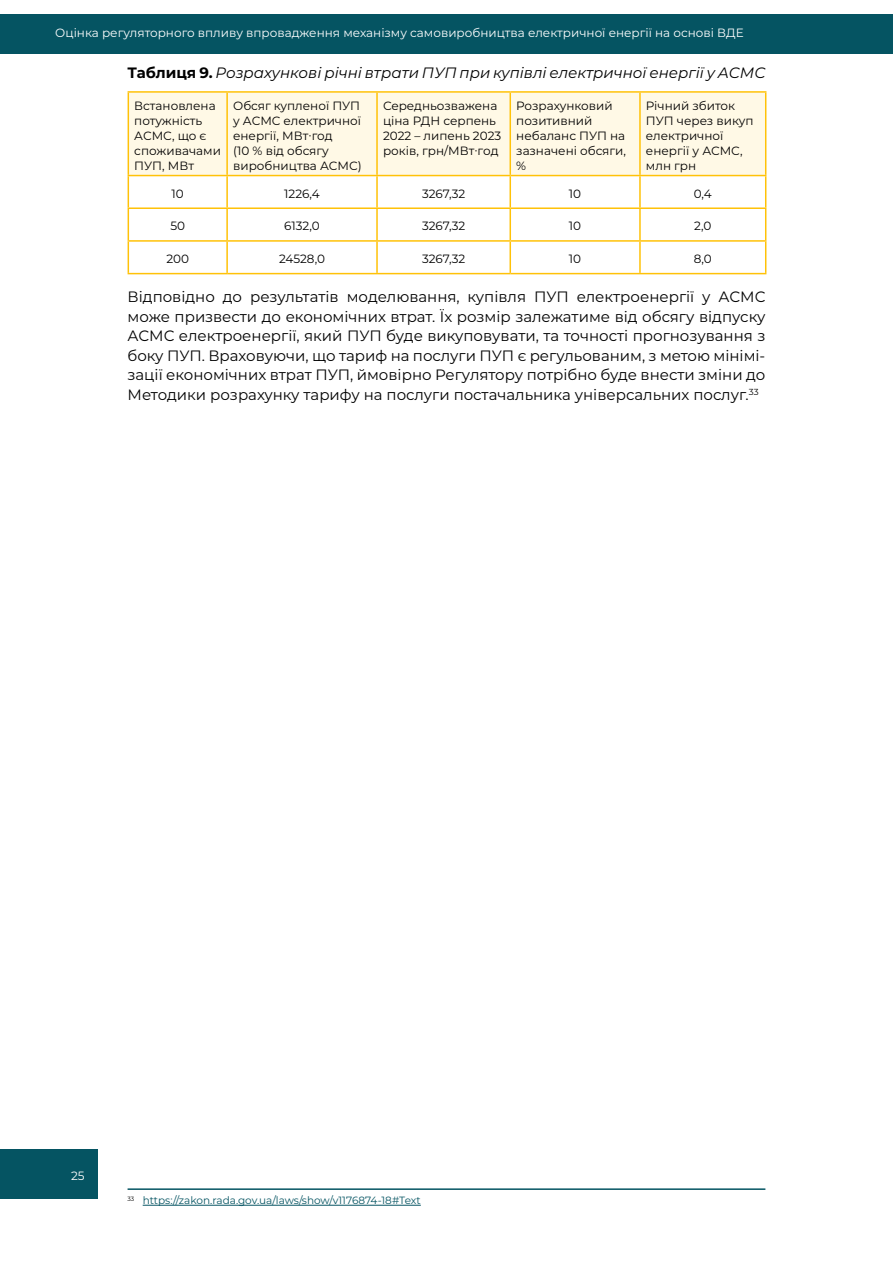
<style>
.page{position:relative;width:893px;height:1263px;background:#fff}
.page>*{position:absolute;margin:0;border:0;box-sizing:border-box;transform-origin:0 0}
.t1{font:15px/19.5px "Montserrat";color:#000;text-align:justify}
.t2{font:italic 15px "Montserrat";color:#000}
.t3{font:12px/15px "Montserrat";color:#000}
.t4{font:12px "Montserrat";color:#fff}
.t5{font:10.5px "Montserrat";color:#055462}
.s1{font-weight:700;font-style:normal}
</style>
<div class="page">
<div style="left:0;top:1149px;width:98px;height:50px;background:#055462"></div>
<div style="left:0;top:14px;width:893px;height:39px;background:#055462"></div>
<div style="left:129px;top:93px;width:636px;height:82px;background:#fff9e6"></div>
<hr style="left:128px;top:91px;width:99px;height:2px;background:#ffc208">
<hr style="left:128px;top:93px;width:1px;height:82px;background:#ffc208">
<hr style="left:227px;top:91px;width:150px;height:2px;background:#ffc208">
<hr style="left:226px;top:93px;width:2px;height:82px;background:#ffc208">
<hr style="left:377px;top:91px;width:133px;height:2px;background:#ffc208">
<hr style="left:376px;top:93px;width:2px;height:82px;background:#ffc208">
<hr style="left:510px;top:91px;width:130px;height:2px;background:#ffc208">
<hr style="left:509px;top:93px;width:2px;height:82px;background:#ffc208">
<hr style="left:640px;top:91px;width:126px;height:2px;background:#ffc208">
<hr style="left:639px;top:93px;width:2px;height:82px;background:#ffc208">
<hr style="left:765px;top:93px;width:1px;height:82px;background:#ffc208">
<hr style="left:128px;top:175px;width:99px;height:1px;background:#ffc208">
<hr style="left:128px;top:176px;width:1px;height:31px;background:#ffc208">
<hr style="left:227px;top:175px;width:150px;height:1px;background:#ffc208">
<hr style="left:226px;top:176px;width:2px;height:31px;background:#ffc208">
<hr style="left:377px;top:175px;width:133px;height:1px;background:#ffc208">
<hr style="left:376px;top:176px;width:2px;height:31px;background:#ffc208">
<hr style="left:510px;top:175px;width:130px;height:1px;background:#ffc208">
<hr style="left:509px;top:176px;width:2px;height:31px;background:#ffc208">
<hr style="left:640px;top:175px;width:126px;height:1px;background:#ffc208">
<hr style="left:639px;top:176px;width:2px;height:31px;background:#ffc208">
<hr style="left:765px;top:176px;width:1px;height:31px;background:#ffc208">
<hr style="left:128px;top:207px;width:99px;height:2px;background:#ffc208">
<hr style="left:128px;top:209px;width:1px;height:31px;background:#ffc208">
<hr style="left:227px;top:207px;width:150px;height:2px;background:#ffc208">
<hr style="left:226px;top:209px;width:2px;height:31px;background:#ffc208">
<hr style="left:377px;top:207px;width:133px;height:2px;background:#ffc208">
<hr style="left:376px;top:209px;width:2px;height:31px;background:#ffc208">
<hr style="left:510px;top:207px;width:130px;height:2px;background:#ffc208">
<hr style="left:509px;top:209px;width:2px;height:31px;background:#ffc208">
<hr style="left:640px;top:207px;width:126px;height:2px;background:#ffc208">
<hr style="left:639px;top:209px;width:2px;height:31px;background:#ffc208">
<hr style="left:765px;top:209px;width:1px;height:31px;background:#ffc208">
<hr style="left:128px;top:240px;width:99px;height:2px;background:#ffc208">
<hr style="left:128px;top:242px;width:1px;height:31px;background:#ffc208">
<hr style="left:227px;top:240px;width:150px;height:2px;background:#ffc208">
<hr style="left:226px;top:242px;width:2px;height:31px;background:#ffc208">
<hr style="left:377px;top:240px;width:133px;height:2px;background:#ffc208">
<hr style="left:376px;top:242px;width:2px;height:31px;background:#ffc208">
<hr style="left:510px;top:240px;width:130px;height:2px;background:#ffc208">
<hr style="left:509px;top:242px;width:2px;height:31px;background:#ffc208">
<hr style="left:640px;top:240px;width:126px;height:2px;background:#ffc208">
<hr style="left:639px;top:242px;width:2px;height:31px;background:#ffc208">
<hr style="left:765px;top:242px;width:1px;height:31px;background:#ffc208">
<hr style="left:128px;top:273px;width:99px;height:1px;background:#ffc208">
<hr style="left:227px;top:273px;width:150px;height:1px;background:#ffc208">
<hr style="left:377px;top:273px;width:133px;height:1px;background:#ffc208">
<hr style="left:510px;top:273px;width:130px;height:1px;background:#ffc208">
<hr style="left:640px;top:273px;width:126px;height:1px;background:#ffc208">
<hr style="left:128px;top:1188px;width:637px;height:2px;background:#055462">
<hr style="left:143px;top:1205px;width:278px;height:1px;background:#055462">
<p class="t4" style="left:55px;top:25px;width:690px">Оцінка регуляторного впливу впровадження механізму самовиробництва електричної енергії на основі ВДЕ</p>
<p class="t2" style="left:128px;top:63px;width:639px"><span class="s1">Таблиця 9.</span> Розрахункові річні втрати ПУП при купівлі електричної енергії у АСМС</p>
<p class="t3" style="left:134px;top:97px;width:88px">Встановлена потужність<br>АСМС, що є споживачами<br>ПУП, МВт</p>
<p class="t3" style="left:233px;top:97px;width:130px">Обсяг купленої ПУП у АСМС електричної енергії, МВт∙год<br>(10 % від обсягу виробництва АСМС)</p>
<p class="t3" style="left:383px;top:97px;width:120px">Середньозважена ціна РДН серпень<br>2022 – липень 2023 років, грн/МВт∙год</p>
<p class="t3" style="left:516px;top:97px;width:111px">Розрахунковий позитивний небаланс ПУП на зазначені обсяги, %</p>
<p class="t3" style="left:646px;top:97px;width:109px">Річний збиток<br>ПУП через викуп електричної енергії у АСМС, млн грн</p>
<p class="t3" style="left:172px;top:185px;width:14px">10</p>
<p class="t3" style="left:284px;top:185px;width:37px">1226,4</p>
<p class="t3" style="left:422px;top:185px;width:45px">3267,32</p>
<p class="t3" style="left:569px;top:185px;width:14px">10</p>
<p class="t3" style="left:694px;top:185px;width:20px">0,4</p>
<p class="t3" style="left:170px;top:218px;width:16px">50</p>
<p class="t3" style="left:284px;top:218px;width:37px">6132,0</p>
<p class="t3" style="left:422px;top:218px;width:45px">3267,32</p>
<p class="t3" style="left:569px;top:218px;width:14px">10</p>
<p class="t3" style="left:694px;top:218px;width:19px">2,0</p>
<p class="t3" style="left:166px;top:251px;width:24px">200</p>
<p class="t3" style="left:279px;top:251px;width:48px">24528,0</p>
<p class="t3" style="left:422px;top:251px;width:45px">3267,32</p>
<p class="t3" style="left:569px;top:251px;width:14px">10</p>
<p class="t3" style="left:694px;top:251px;width:20px">8,0</p>
<p class="t1" style="left:128px;top:287px;width:639px">Відповідно до результатів моделювання, купівля ПУП електроенергії у АСМС може призвести до економічних втрат. Їх розмір залежатиме від обсягу відпуску АСМС електроенергії, який ПУП буде викуповувати, та точності прогнозування з боку ПУП. Враховуючи, що тариф на послуги ПУП є регульованим, з метою мінімі&shy;зації економічних втрат ПУП, ймовірно Регулятору потрібно буде внести зміни до Методики розрахунку тарифу на послуги постачальника універсальних послуг.<sup>33</sup></p>
<p class="t4" style="left:71px;top:1167px;width:15px">25</p>
<p class="t5" style="left:128px;top:1193px;width:295px"><sup>33</sup> https://zakon.rada.gov.ua/laws/show/v1176874-18#Text</p>
</div>
